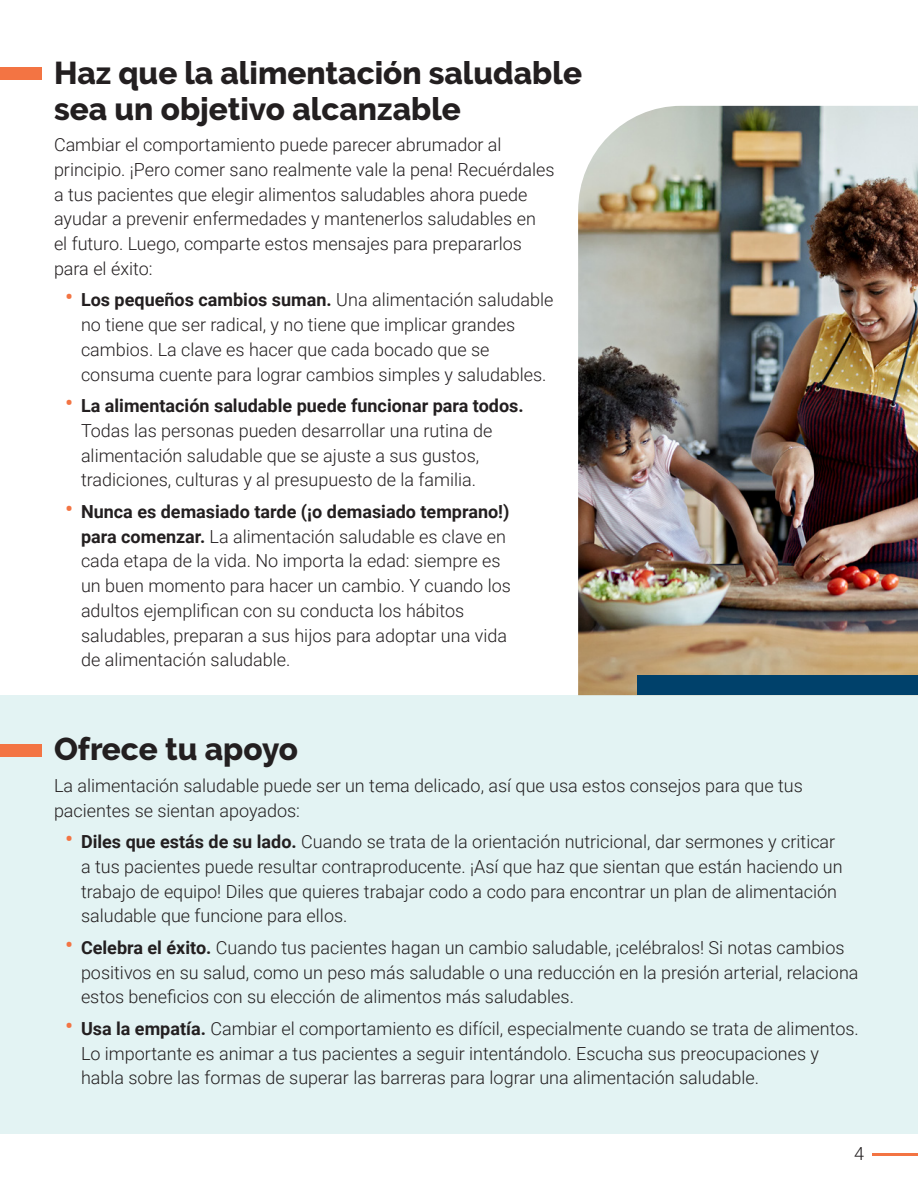
<style>
.page{position:relative;width:918px;height:1188px;background:#fff}
.page>*{position:absolute;margin:0;border:0;box-sizing:border-box;transform-origin:0 0}
.t1{font:800 31.5px/36px "Raleway";color:#231f20}
.t2{font:300 27px "Roboto";color:#f37443}
.t3{font:300 18px/24.8px "Roboto";color:#231f20}
.t4{font:700 18px "Roboto";color:#231f20}
.s1{font-weight:700}
</style>
<div class="page">
<hr style="left:872px;top:1154px;width:46px;height:2px;background:#f37443">
<div style="left:0;top:695px;width:918px;height:439px;background:#e3f3f3"></div>
<div style="left:0;top:68px;width:42px;height:12px;background:#f37443"></div>
<div style="left:0;top:744px;width:42px;height:13px;background:#f37443"></div>
<img style="left:578px;top:106px;width:340px;height:589px">
<div style="left:638px;top:675px;width:280px;height:20px;background:#00416b"></div>
<h1 class="t1" style="left:54px;top:55px;width:530px">Haz que la alimentación saludable sea un objetivo alcanzable</h1>
<p class="t3" style="left:54px;top:132px;width:502px">Cambiar el comportamiento puede parecer abrumador al principio. ¡Pero comer sano realmente vale la pena! Recuérdales a tus pacientes que elegir alimentos saludables ahora puede ayudar a prevenir enfermedades y mantenerlos saludables en<br>el futuro. Luego, comparte estos mensajes para prepararlos para el éxito:</p>
<h2 class="t2" style="left:65px;top:278px;width:10px">•</h2>
<p class="t3" style="left:81px;top:287px;width:474px"><span class="s1">Los pequeños cambios suman.</span> Una alimentación saludable no tiene que ser radical, y no tiene que implicar grandes cambios. La clave es hacer que cada bocado que se consuma cuente para lograr cambios simples y saludables.</p>
<p class="t4" style="left:81px;top:393px;width:444px">La alimentación saludable puede funcionar para todos.</p>
<p class="t3" style="left:81px;top:417px;width:413px">Todas las personas pueden desarrollar una rutina de alimentación saludable que se ajuste a sus gustos, tradiciones, culturas y al presupuesto de la familia.</p>
<p class="t3" style="left:81px;top:498px;width:431px"><span class="s1">Nunca es demasiado tarde (¡o demasiado temprano!) para comenzar.</span> La alimentación saludable es clave en cada etapa de la vida. No importa la edad: siempre es un buen momento para hacer un cambio. Y cuando los adultos ejemplifican con su conducta los hábitos saludables, preparan a sus hijos para adoptar una vida de alimentación saludable.</p>
<h2 class="t2" style="left:65px;top:384px;width:10px">•</h2>
<h2 class="t2" style="left:65px;top:489px;width:10px">•</h2>
<h1 class="t1" style="left:54px;top:732px;width:246px">Ofrece tu apoyo</h1>
<p class="t3" style="left:54px;top:772px;width:750px">La alimentación saludable puede ser un tema delicado, así que usa estos consejos para que tus pacientes se sientan apoyados:</p>
<h2 class="t2" style="left:65px;top:820px;width:10px">•</h2>
<p class="t3" style="left:81px;top:829px;width:763px"><span class="s1">Diles que estás de su lado.</span> Cuando se trata de la orientación nutricional, dar sermones y criticar a tus pacientes puede resultar contraproducente. ¡Así que haz que sientan que están haciendo un trabajo de equipo! Diles que quieres trabajar codo a codo para encontrar un plan de alimentación saludable que funcione para ellos.</p>
<p class="t3" style="left:81px;top:934px;width:779px"><span class="s1">Celebra el éxito.</span> Cuando tus pacientes hagan un cambio saludable, ¡celébralos! Si notas cambios positivos en su salud, como un peso más saludable o una reducción en la presión arterial, relaciona estos beneficios con su elección de alimentos más saludables.</p>
<p class="t3" style="left:81px;top:1015px;width:779px"><span class="s1">Usa la empatía.</span> Cambiar el comportamiento es difícil, especialmente cuando se trata de alimentos.<br>Lo importante es animar a tus pacientes a seguir intentándolo. Escucha sus preocupaciones y habla sobre las formas de superar las barreras para lograr una alimentación saludable.</p>
<h2 class="t2" style="left:65px;top:925px;width:10px">•</h2>
<h2 class="t2" style="left:65px;top:1006px;width:10px">•</h2>
<p class="t3" style="left:854px;top:1141px;width:11px">4</p>
</div>
